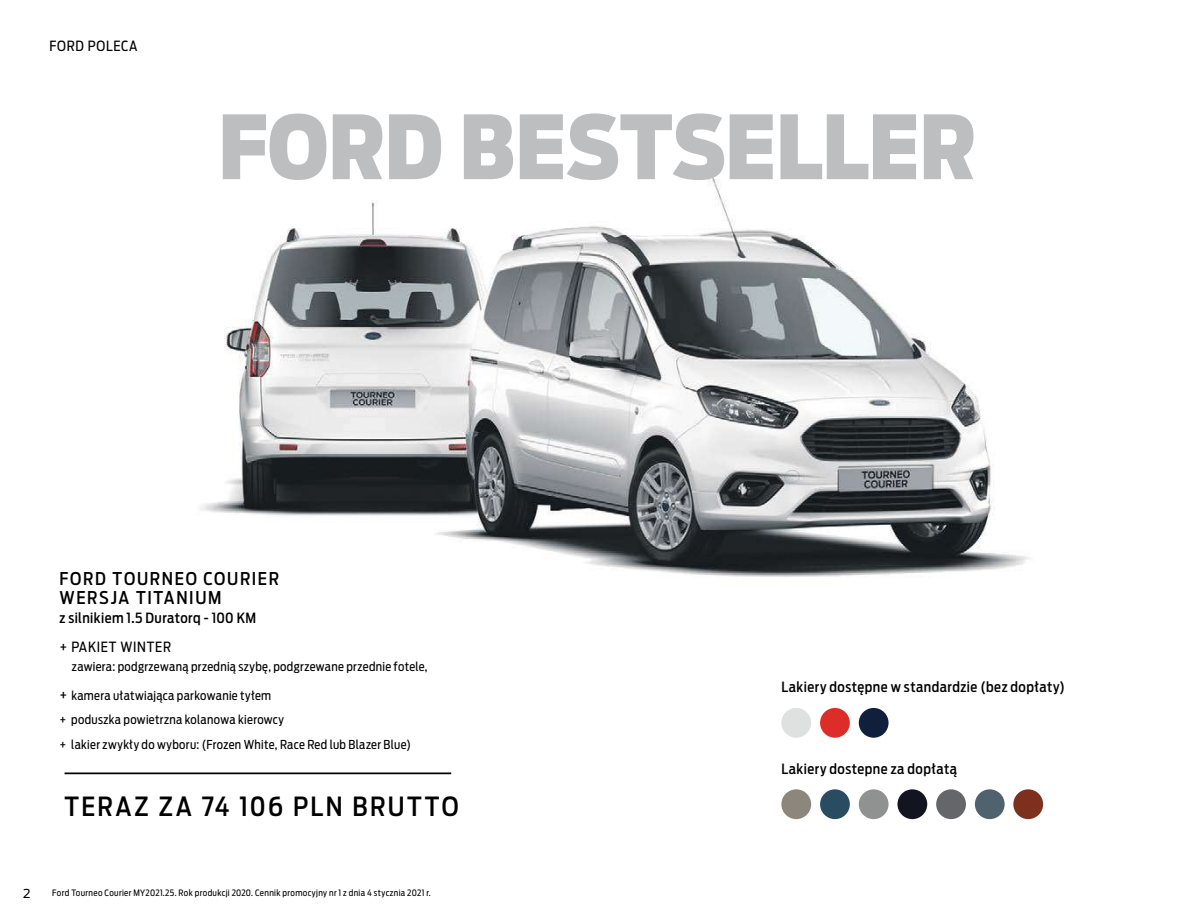
<style>
.page{position:relative;width:1191px;height:918px;background:#fff}
.page>*{position:absolute;margin:0;border:0;box-sizing:border-box;transform-origin:0 0}
.t1{font:900 87.5px "Ford Antenna Cond";letter-spacing:-.005em;color:#bcbec0}
.t2{font:500 26.25px "Ford Antenna Cond";letter-spacing:.09em;color:#000}
.t3{font:500 17.5px/19.2px "Ford Antenna Cond";letter-spacing:.095em;color:#000}
.t4{font:500 14px "Ford Antenna Cond";letter-spacing:.035em;color:#000}
.t5{font:14px "Ford Antenna Cond";letter-spacing:.05em;color:#000}
.t6{font:12.25px/24px "Ford Antenna Cond";letter-spacing:.025em;color:#000}
.t7{font:12.25px "Ford Antenna";color:#000}
.t8{font:8.75px "Ford Antenna Cond";letter-spacing:.04em;color:#000}
.s1{font-size:14px}
</style>
<div class="page">
<img style="left:200px;top:172px;width:830px;height:405px">
<div style="left:781px;top:708px;width:30px;height:29px;background:#dde2e0;border-radius:50%"></div>
<div style="left:820px;top:708px;width:30px;height:29px;background:#dd2d28;border-radius:50%"></div>
<div style="left:858px;top:708px;width:30px;height:29px;background:#0f1f3c;border-radius:50%"></div>
<div style="left:781px;top:789px;width:30px;height:30px;background:#8d867d;border-radius:50%"></div>
<div style="left:820px;top:789px;width:30px;height:30px;background:#2a4c63;border-radius:50%"></div>
<div style="left:858px;top:789px;width:30px;height:30px;background:#909291;border-radius:50%"></div>
<div style="left:897px;top:789px;width:30px;height:30px;background:#121520;border-radius:50%"></div>
<div style="left:936px;top:789px;width:30px;height:30px;background:#646669;border-radius:50%"></div>
<div style="left:975px;top:789px;width:29px;height:30px;background:#50626d;border-radius:50%"></div>
<hr style="left:64px;top:772px;width:387px;height:2px;background:#000">
<div style="left:1013px;top:789px;width:30px;height:30px;background:#7d301e;border-radius:50%"></div>
<p class="t5" style="left:50px;top:34px;width:89px">FORD POLECA</p>
<h1 class="t1" style="left:218px;top:66px;width:760px">FORD BESTSELLER</h1>
<h3 class="t3" style="left:60px;top:566px;width:221px">FORD TOURNEO COURIER<br>WERSJA TITANIUM</h3>
<p class="t4" style="left:60px;top:605px;width:198px">z silnikiem 1.5 Duratorq - 100 KM</p>
<p class="t5" style="left:60px;top:634px;width:113px">+ PAKIET WINTER</p>
<p class="t6" style="left:72px;top:653px;width:357px">zawiera: podgrzewaną przednią szybę, podgrzewane przednie fotele,</p>
<p class="t6" style="left:60px;top:681px;width:226px"><span class="s1">+</span> kamera ułatwiająca parkowanie tyłem<br>+ poduszka powietrzna kolanowa kierowcy</p>
<p class="t6" style="left:60px;top:731px;width:353px">+ lakier zwykły do wyboru: (Frozen White, Race Red lub Blazer Blue)</p>
<h2 class="t2" style="left:64px;top:783px;width:395px">TERAZ ZA 74 106 PLN BRUTTO</h2>
<p class="t7" style="left:23px;top:883px;width:9px">2</p>
<p class="t8" style="left:52px;top:886px;width:380px">Ford Tourneo Courier MY2021.25. Rok produkcji 2020. Cennik promocyjny nr 1 z dnia 4 stycznia 2021 r.</p>
<p class="t4" style="left:781px;top:675px;width:285px">Lakiery dostępne w standardzie (bez dopłaty)</p>
<p class="t4" style="left:781px;top:756px;width:177px">Lakiery dostepne za dopłatą</p>
</div>
